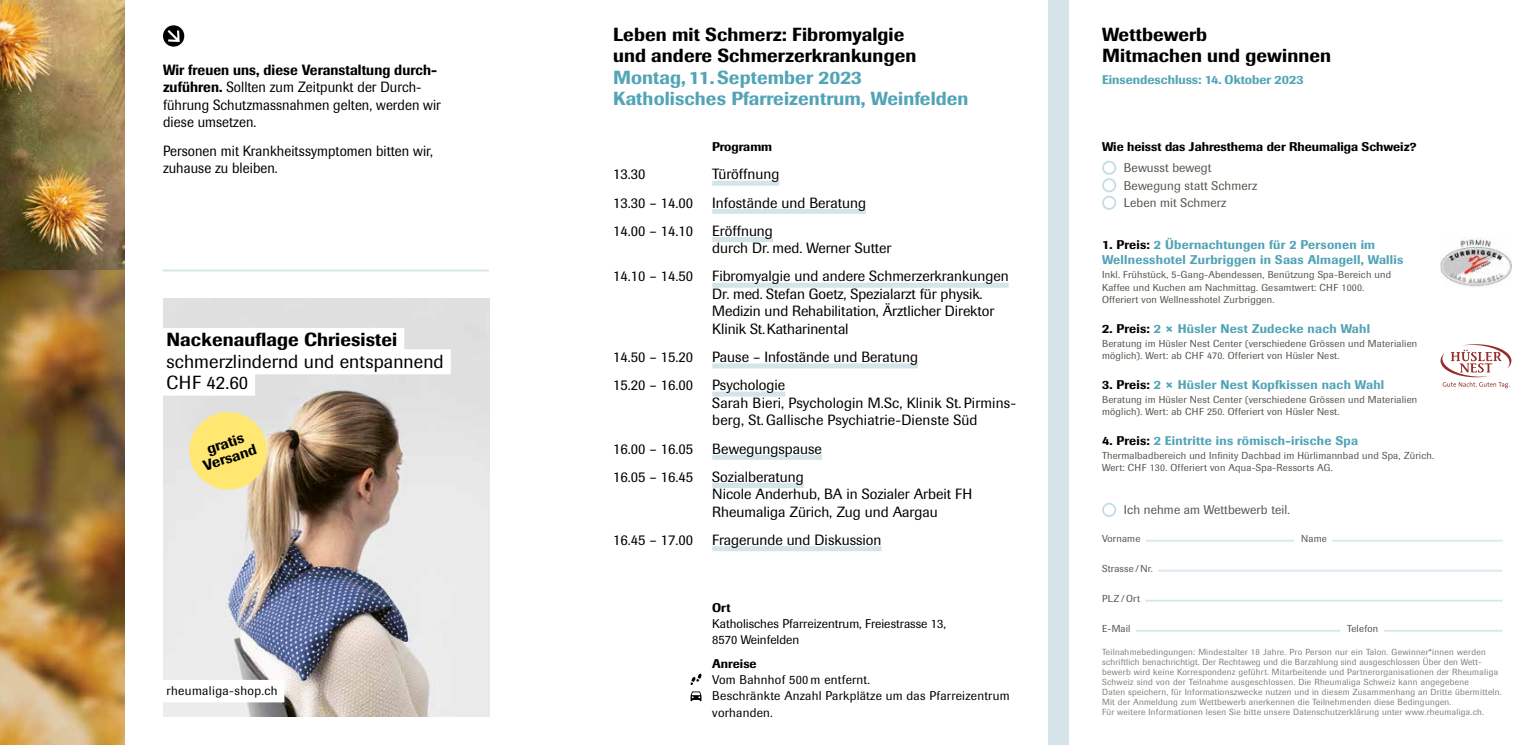
<style>
.page{position:relative;width:1538px;height:745px;background:#fff}
.page>*{position:absolute;margin:0;border:0;box-sizing:border-box;transform-origin:0 0}
.t1{font:500 18.75px/21.2px "Imago";letter-spacing:.005em;color:#000}
.t2{font:500 18.75px/21.2px "Imago";letter-spacing:.005em;color:#52a4b6}
.t3{font:18.75px/21.2px "Imago";letter-spacing:.005em;color:#000}
.t4{font:14.75px/17.5px "Imago";color:#000}
.t5{font:14.75px/17.5px "Imago";color:#000;scale:.93 1}
.t6{font:500 14.75px/15px "Imago";color:#000;text-align:center}
.t7{font:500 12.5px/15px "Imago";letter-spacing:.02em;color:#52a4b6}
.t8{font:12.5px/16.2px "Imago";letter-spacing:.02em;color:#000}
.t9{font:12.5px/17.5px "Imago";letter-spacing:.01em;color:#57544b}
.t10{font:500 12.5px "Imago";color:#000}
.t11{font:12.5px/16.2px "Imago";color:#000}
.t12{font:500 12.5px "Imago";color:#52a4b6}
.t13{font:10px/12.5px "Imago";letter-spacing:.02em;color:#57544b}
.t14{font:8.75px/10px "Imago";letter-spacing:.03em;color:#81807a}
.s1{font-weight:500}
.s2{color:#000}
</style>
<div class="page">
<img style="left:0;top:0;width:124px;height:744px">
<div style="left:1049px;top:0;width:20px;height:744px;background:#d5e4e9"></div>
<div style="left:712px;top:180px;width:67px;height:5px;background:#d5e4e9"></div>
<div style="left:712px;top:209px;width:154px;height:5px;background:#d5e4e9"></div>
<div style="left:712px;top:237px;width:61px;height:5px;background:#d5e4e9"></div>
<div style="left:712px;top:282px;width:297px;height:5px;background:#d5e4e9"></div>
<div style="left:712px;top:363px;width:206px;height:5px;background:#d5e4e9"></div>
<div style="left:712px;top:391px;width:73px;height:5px;background:#d5e4e9"></div>
<div style="left:712px;top:454px;width:110px;height:5px;background:#d5e4e9"></div>
<div style="left:712px;top:482px;width:92px;height:5px;background:#d5e4e9"></div>
<div style="left:712px;top:546px;width:169px;height:5px;background:#d5e4e9"></div>
<svg style="left:691px;top:673px;width:10px;height:11px"></svg>
<svg style="left:690px;top:691px;width:11px;height:9px"></svg>
<img style="left:163px;top:298px;width:326px;height:418px">
<div style="left:163px;top:328px;width:241px;height:25px;background:#fff"></div>
<div style="left:163px;top:349px;width:288px;height:25px;background:#fff"></div>
<div style="left:163px;top:370px;width:92px;height:25px;background:#fff"></div>
<hr style="left:163px;top:269px;width:326px;height:2px;background:#d5e4e9">
<div style="left:189px;top:412px;width:78px;height:77px;background:#ffe771;border-radius:50%"></div>
<div style="left:163px;top:679px;width:121px;height:23px;background:#fff"></div>
<svg style="left:163px;top:25px;width:21px;height:22px"></svg>
<div style="left:1102px;top:160px;width:14px;height:15px;border:2px solid #c5dee6;border-radius:50%"></div>
<div style="left:1102px;top:178px;width:14px;height:14px;border:2px solid #c5dee6;border-radius:50%"></div>
<div style="left:1102px;top:195px;width:14px;height:15px;border:2px solid #c5dee6;border-radius:50%"></div>
<div style="left:1102px;top:502px;width:14px;height:14px;border:2px solid #c5dee6;border-radius:50%"></div>
<hr style="left:1146px;top:539px;width:148px;height:2px;background:#d7e9ee">
<hr style="left:1332px;top:539px;width:170px;height:2px;background:#d7e9ee">
<hr style="left:1158px;top:569px;width:344px;height:2px;background:#d7e9ee">
<hr style="left:1145px;top:599px;width:357px;height:2px;background:#d7e9ee">
<hr style="left:1136px;top:629px;width:204px;height:2px;background:#d7e9ee">
<hr style="left:1384px;top:629px;width:118px;height:2px;background:#d7e9ee">
<svg style="left:1440px;top:344px;width:71px;height:44px"></svg>
<img style="left:1440px;top:237px;width:71px;height:50px">
<h1 class="t1" style="left:613px;top:24px;width:305px">Leben mit Schmerz: Fibromyalgie und andere Schmerzerkrankungen</h1>
<h1 class="t2" style="left:613px;top:66px;width:357px">Montag, 11. September 2023<br>Katholisches Pfarreizentrum, Weinfelden</h1>
<h3 class="t10" style="left:712px;top:139px;width:61px">Programm</h3>
<h2 class="t4" style="left:613px;top:165px;width:34px">13.30</h2>
<h2 class="t4" style="left:712px;top:165px;width:69px">Türöffnung</h2>
<h2 class="t4" style="left:613px;top:193px;width:82px">13.30 – 14.00</h2>
<h2 class="t4" style="left:712px;top:193px;width:155px">Infostände und Beratung</h2>
<h2 class="t4" style="left:613px;top:222px;width:82px">14.00 – 14.10</h2>
<h2 class="t4" style="left:712px;top:222px;width:181px">Eröffnung<br>durch Dr. med. Werner Sutter</h2>
<h2 class="t4" style="left:613px;top:267px;width:82px">14.10 – 14.50</h2>
<h2 class="t4" style="left:712px;top:267px;width:298px">Fibromyalgie und andere Schmerzerkrankungen Dr. med. Stefan Goetz, Spezialarzt für physik.<br>Medizin und Rehabilitation, Ärztlicher Direktor Klinik St.Katharinental</h2>
<h2 class="t4" style="left:613px;top:348px;width:82px">14.50 – 15.20</h2>
<h2 class="t4" style="left:712px;top:348px;width:207px">Pause – Infostände und Beratung</h2>
<h2 class="t4" style="left:613px;top:376px;width:82px">15.20 – 16.00</h2>
<h2 class="t4" style="left:712px;top:376px;width:305px">Psychologie<br>Sarah Bieri, Psychologin M.Sc, Klinik St. Pirmins&shy;berg, St.Gallische Psychiatrie-Dienste Süd</h2>
<h2 class="t4" style="left:613px;top:439px;width:82px">16.00 – 16.05</h2>
<h2 class="t4" style="left:712px;top:439px;width:111px">Bewegungspause</h2>
<h2 class="t4" style="left:613px;top:467px;width:82px">16.05 – 16.45</h2>
<h2 class="t4" style="left:712px;top:467px;width:261px">Sozialberatung<br>Nicole Anderhub, BA in Sozialer Arbeit FH<br>Rheumaliga Zürich, Zug und Aargau</h2>
<h2 class="t4" style="left:613px;top:530px;width:82px">16.45 – 17.00</h2>
<h2 class="t4" style="left:712px;top:530px;width:171px">Fragerunde und Diskussion</h2>
<h1 class="t1" style="left:1102px;top:24px;width:230px">Wettbewerb<br>Mitmachen und gewinnen</h1>
<h3 class="t12" style="left:1102px;top:72px;width:203px">Einsendeschluss: 14. Oktober 2023</h3>
<h2 class="t5" style="left:163px;top:61px;width:300px"><span class="s1">Wir freuen uns, diese Veranstaltung durch&shy;zuführen.</span> Sollten zum Zeitpunkt der Durch&shy;führung Schutzmassnahmen gelten, werden wir diese umsetzen.</h2>
<h2 class="t5" style="left:163px;top:141px;width:292px">Personen mit Krankheitssymptomen bitten wir, zuhause zu bleiben.</h2>
<h3 class="t10" style="left:1102px;top:139px;width:316px">Wie heisst das Jahresthema der Rheumaliga Schweiz?</h3>
<h3 class="t9" style="left:1124px;top:159px;width:135px">Bewusst bewegt<br>Bewegung statt Schmerz<br>Leben mit Schmerz</h3>
<h3 class="t7" style="left:1102px;top:237px;width:303px"><span class="s2">1. Preis:</span> 2 Übernachtungen für 2 Personen im<br>Wellnesshotel Zurbriggen in Saas Almagell, Wallis</h3>
<p class="t13" style="left:1102px;top:268px;width:291px">Inkl. Frühstück, 5-Gang-Abendessen, Benützung Spa-Bereich und<br>Kaffee und Kuchen am Nachmittag. Gesamtwert: CHF 1000.<br>Offeriert von Wellnesshotel Zurbriggen.</p>
<h3 class="t7" style="left:1102px;top:320px;width:270px"><span class="s2">2. Preis:</span> 2 × Hüsler Nest Zudecke nach Wahl</h3>
<p class="t13" style="left:1102px;top:337px;width:317px">Beratung im Hüsler Nest Center (verschiedene Grössen und Materialien möglich). Wert: ab CHF 470. Offeriert von Hüsler Nest.</p>
<h3 class="t7" style="left:1102px;top:376px;width:284px"><span class="s2">3. Preis:</span> 2 × Hüsler Nest Kopfkissen nach Wahl</h3>
<p class="t13" style="left:1102px;top:393px;width:317px">Beratung im Hüsler Nest Center (verschiedene Grössen und Materialien möglich). Wert: ab CHF 250. Offeriert von Hüsler Nest.</p>
<h3 class="t7" style="left:1102px;top:432px;width:257px"><span class="s2">4. Preis:</span> 2 Eintritte ins römisch-irische Spa</h3>
<p class="t13" style="left:1102px;top:449px;width:333px">Thermalbadbereich und Infinity Dachbad im Hürlimannbad und Spa, Zürich.<br>Wert: CHF 130. Offeriert von Aqua-Spa-Ressorts AG.</p>
<h3 class="t9" style="left:1124px;top:501px;width:168px">Ich nehme am Wettbewerb teil.</h3>
<p class="t13" style="left:1102px;top:531px;width:40px">Vorname</p>
<p class="t13" style="left:1301px;top:531px;width:27px">Name</p>
<p class="t13" style="left:1102px;top:561px;width:52px">Strasse / Nr.</p>
<p class="t13" style="left:1102px;top:591px;width:39px">PLZ /Ort</p>
<p class="t13" style="left:1102px;top:621px;width:30px">E-Mail</p>
<p class="t13" style="left:1347px;top:621px;width:33px">Telefon</p>
<p class="t14" style="left:1102px;top:646px;width:401px">Teilnahmebedingungen: Mindestalter 18 Jahre. Pro Person nur ein Talon. Gewinner*innen werden schriftlich benachrichtigt. Der Rechtsweg und die Barzahlung sind ausgeschlossen Über den Wett&shy;bewerb wird keine Korrespondenz geführt. Mitarbeitende und Partnerorganisationen der Rheumaliga Schweiz sind von der Teilnahme ausgeschlossen. Die Rheumaliga Schweiz kann angegebene<br>Daten speichern, für Informationszwecke nutzen und in diesem Zusammenhang an Dritte übermitteln.<br>Mit der Anmeldung zum Wettbewerb anerkennen die Teilnehmenden diese Bedingungen.<br>Für weitere Informationen lesen Sie bitte unsere Datenschutzerklärung unter www.rheumaliga.ch.</p>
<h1 class="t1" style="left:167px;top:329px;width:232px">Nackenauflage Chriesistei</h1>
<h1 class="t3" style="left:167px;top:350px;width:279px">schmerzlindernd und entspannend<br>CHF 42.60</h1>
<h2 class="t6" style="left:197px;top:444px;width:57px;rotate:-18deg">gratis<br>Versand</h2>
<h3 class="t10" style="left:712px;top:599px;width:20px">Ort</h3>
<h3 class="t11" style="left:712px;top:615px;width:235px">Katholisches Pfarreizentrum, Freiestrasse 13,<br>8570 Weinfelden</h3>
<h3 class="t10" style="left:712px;top:655px;width:46px">Anreise</h3>
<h3 class="t8" style="left:712px;top:671px;width:299px">Vom Bahnhof 500 m entfernt.<br>Beschränkte Anzahl Parkplätze um das Pfarreizentrum vorhanden.</h3>
<h3 class="t8" style="left:167px;top:682px;width:113px">rheumaliga-shop.ch</h3>
</div>
